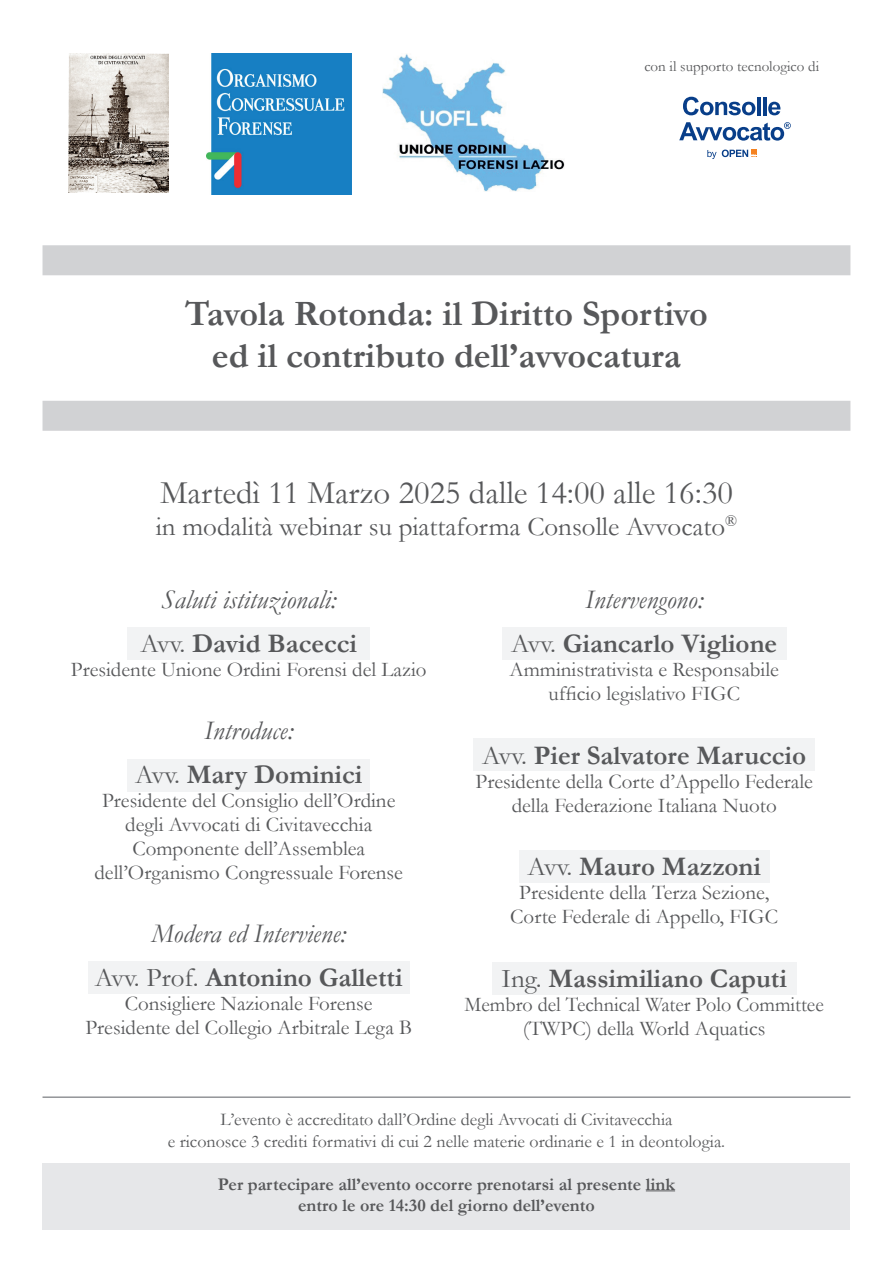
<style>
.page{position:relative;width:893px;height:1263px;background:#fff}
.page>*{position:absolute;margin:0;border:0;box-sizing:border-box;transform-origin:0 0}
.t1{font:700 36px/42px "Garamond";color:#57585a;text-align:center}
.t2{font:33px "Garamond";color:#57585a}
.t3{font:700 27px/44.4px "Garamond";color:#57585a;text-align:center}
.t4{font:italic 27px/44.4px "Garamond";color:#57585a;text-align:center}
.t5{font:27px "Garamond";color:#57585a}
.t6{font:21px/24px "Garamond";color:#57585a;text-align:center}
.t7{font:21px/24px "Garamond";color:#57585a;text-align:center;scale:.96 1}
.t8{font:18px/21.6px "Garamond";color:#57585a;text-align:center}
.t9{font:700 18px/21.6px "Garamond";color:#57585a;text-align:center}
.t10{font:15px "Garamond";color:#57585a}
.s1{font-style:normal}
.s2{font-weight:700;font-style:normal}
.s3{font-weight:400;font-style:italic}
.s4{font-weight:400}
</style>
<div class="page">
<div style="left:128px;top:627px;width:242px;height:33px;background:#f2f3f4"></div>
<div style="left:128px;top:759px;width:242px;height:32px;background:#f2f3f4"></div>
<div style="left:88px;top:961px;width:321px;height:32px;background:#f2f3f4"></div>
<div style="left:474px;top:738px;width:341px;height:33px;background:#f2f3f4"></div>
<div style="left:502px;top:627px;width:285px;height:33px;background:#f2f3f4"></div>
<div style="left:492px;top:962px;width:304px;height:32px;background:#f2f3f4"></div>
<div style="left:519px;top:850px;width:251px;height:33px;background:#f2f3f4"></div>
<div style="left:43px;top:1163px;width:807px;height:66px;background:#e6e7e9"></div>
<svg style="left:646px;top:1190px;width:29px;height:1px"></svg>
<div style="left:43px;top:401px;width:807px;height:30px;background:#d1d2d4"></div>
<hr style="left:43px;top:1096px;width:807px;height:2px;background:#939598">
<div style="left:43px;top:245px;width:807px;height:30px;background:#d1d2d4"></div>
<svg style="left:683px;top:97px;width:72px;height:18px"></svg>
<hr style="left:757px;top:97px;width:4px;height:18px;background:#083e89">
<hr style="left:763px;top:97px;width:4px;height:18px;background:#083e89">
<svg style="left:768px;top:102px;width:12px;height:13px"></svg>
<svg style="left:679px;top:122px;width:112px;height:19px"></svg>
<svg style="left:707px;top:150px;width:49px;height:9px"></svg>
<img style="left:382px;top:54px;width:182px;height:137px">
<img style="left:68px;top:54px;width:100px;height:138px">
<img style="left:206px;top:54px;width:146px;height:140px">
<p class="t10" style="left:644px;top:57px;width:176px">con il supporto tecnologico di</p>
<h1 class="t1" style="left:185px;top:293px;width:524px">Tavola Rotonda: il Diritto Sportivo ed il contributo dell’avvocatura</h1>
<h2 class="t2" style="left:160px;top:470px;width:574px">Martedì 11 Marzo 2025 dalle 14:00 alle 16:30</h2>
<p class="t5" style="left:156px;top:508px;width:583px">in modalità webinar su piattaforma Consolle Avvocato<sup>®</sup></p>
<p class="t4" style="left:141px;top:576px;width:218px">Saluti istituzionali:<br><span class="s1">Avv.</span> <span class="s2">David Bacecci</span></p>
<p class="t6" style="left:71px;top:657px;width:357px">Presidente Unione Ordini Forensi del Lazio</p>
<p class="t3" style="left:135px;top:708px;width:229px"><span class="s3">Introduce:<br></span><span class="s4">Avv.</span> Mary Dominici</p>
<p class="t6" style="left:94px;top:788px;width:310px">Presidente del Consiglio dell’Ordine degli Avvocati di Civitavecchia Componente dell’Assemblea dell’Organismo Congressuale Forense</p>
<p class="t4" style="left:95px;top:910px;width:309px">Modera ed Interviene:<br><span class="s1">Avv. Prof.</span> <span class="s2">Antonino Galletti</span></p>
<p class="t6" style="left:85px;top:991px;width:328px">Consigliere Nazionale Forense<br>Presidente del Collegio Arbitrale Lega B</p>
<p class="t3" style="left:511px;top:577px;width:268px"><span class="s3">Intervengono:<br></span><span class="s4">Avv.</span> Giancarlo Viglione</p>
<p class="t6" style="left:509px;top:657px;width:271px">Amministrativista e Responsabile ufficio legislativo FIGC</p>
<p class="t3" style="left:482px;top:733px;width:326px"><span class="s4">Avv.</span> Pier Salvatore Maruccio</p>
<p class="t6" style="left:475px;top:769px;width:339px">Presidente della Corte d’Appello Federale della Federazione Italiana Nuoto</p>
<p class="t3" style="left:527px;top:845px;width:235px"><span class="s4">Avv.</span> Mauro Mazzoni</p>
<p class="t6" style="left:510px;top:880px;width:269px">Presidente della Terza Sezione,<br>Corte Federale di Appello, FIGC</p>
<p class="t3" style="left:501px;top:956px;width:287px"><span class="s4">Ing.</span> Massimiliano Caputi</p>
<p class="t7" style="left:465px;top:992px;width:376px">Membro del Technical Water Polo Committee (TWPC) della World Aquatics</p>
<p class="t8" style="left:168px;top:1108px;width:559px">L’evento è accreditato dall’Ordine degli Avvocati di Civitavecchia<br>e riconosce 3 crediti formativi di cui 2 nelle materie ordinarie e 1 in deontologia.</p>
<p class="t9" style="left:218px;top:1173px;width:459px">Per partecipare all’evento occorre prenotarsi al presente link entro le ore 14:30 del giorno dell’evento</p>
</div>
